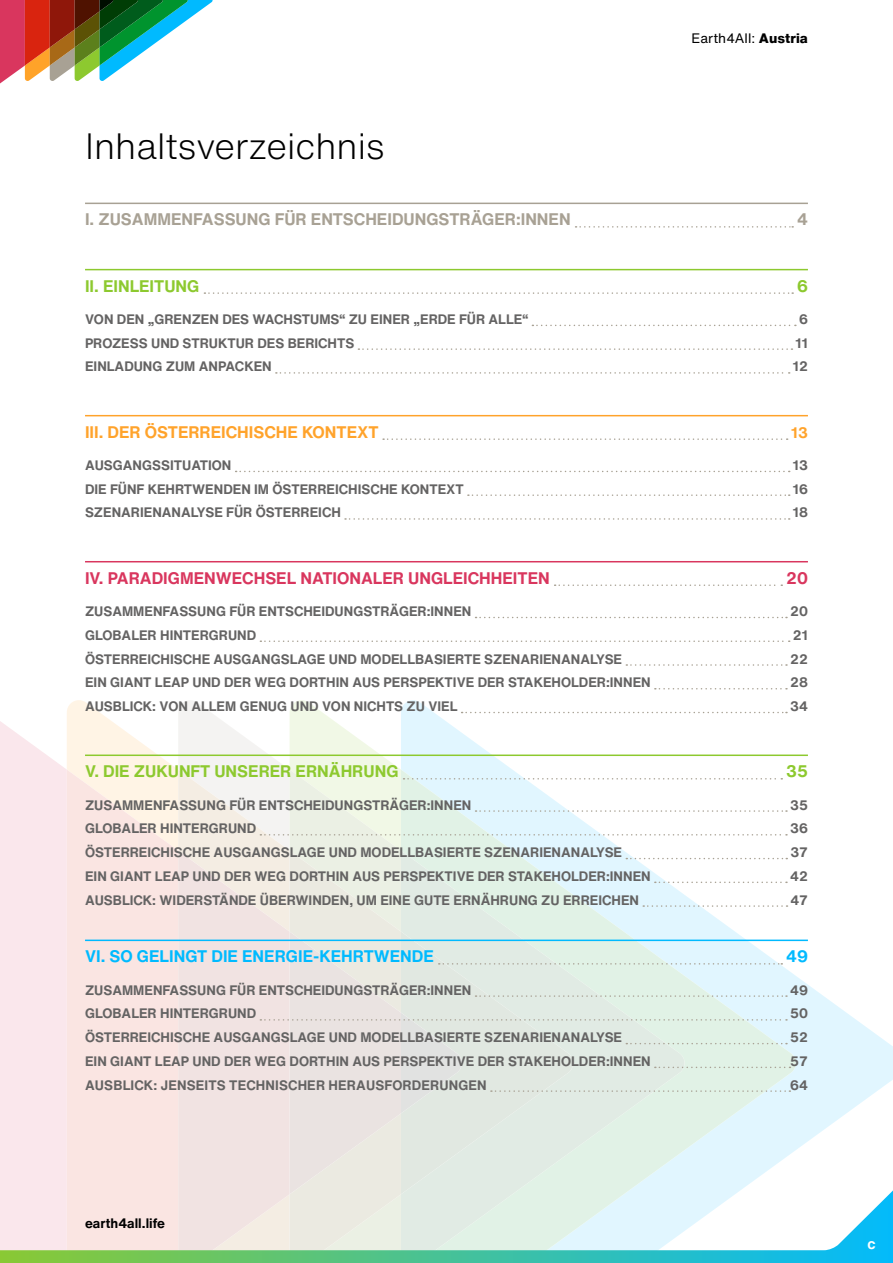
<style>
.page{position:relative;width:893px;height:1263px;background:#fff}
.page>*{position:absolute;margin:0;border:0;box-sizing:border-box;transform-origin:0 0}
.t1{font:300 36px "Helvetica Now Text";color:#000}
.t2{font:700 16.5px "Helvetica Now Text";color:#a8a194}
.t3{font:700 16.5px "Helvetica Now Text";color:#d9365e}
.t4{font:700 16.5px "Helvetica Now Text";color:#8dc92f}
.t5{font:700 16.5px "Helvetica Now Text";color:#00baff}
.t6{font:700 16.5px "Helvetica Now Text";color:#ffa32b}
.t7{font:700 15px "Helvetica Now Text";color:#ffa32b}
.t8{font:700 15px "Helvetica Now Text";color:#fff}
.t9{font:700 13.5px "Helvetica Now Text";color:#646363}
.t10{font:13.5px "Helvetica Now Text";color:#000}
.t11{font:700 13.5px "Helvetica Now Text";color:#000}
.s1{font-weight:800}
</style>
<div class="page">
<svg style="left:401px;top:700px;width:492px;height:449px"></svg>
<svg style="left:290px;top:700px;width:110px;height:69px;fill:#f1f8e6"></svg>
<svg style="left:401px;top:769px;width:396px;height:385px"></svg>
<svg style="left:178px;top:700px;width:112px;height:69px;fill:#f4f3f2"></svg>
<div style="left:290px;top:769px;width:111px;height:81px;background:#f1f8e6"></div>
<svg style="left:401px;top:850px;width:285px;height:81px;background:#e2f2ef"></svg>
<svg style="left:67px;top:700px;width:110px;height:69px;fill:#fff4e5"></svg>
<svg style="left:178px;top:769px;width:112px;height:81px;fill:#f4f3ef"></svg>
<div style="left:290px;top:850px;width:111px;height:81px;background:#ebf0e4"></div>
<div style="left:0;top:721px;width:67px;height:449px;background:#fae7ec"></div>
<svg style="left:67px;top:769px;width:111px;height:401px;background:#fae6e2"></svg>
<svg style="left:178px;top:850px;width:112px;height:320px;background:#f1e4e2"></svg>
<svg style="left:0;top:1170px;width:893px;height:93px"></svg>
<svg style="left:0;top:0;width:213px;height:84px"></svg>
<hr style="left:85px;top:203px;width:723px;height:1px;background:#a8a194">
<svg style="left:576px;top:226px;width:217px;height:2px"></svg>
<hr style="left:85px;top:269px;width:723px;height:1px;background:#8dc92f">
<svg style="left:204px;top:292px;width:589px;height:2px"></svg>
<svg style="left:532px;top:325px;width:264px;height:1px"></svg>
<svg style="left:358px;top:348px;width:434px;height:2px"></svg>
<svg style="left:276px;top:372px;width:514px;height:2px"></svg>
<hr style="left:85px;top:415px;width:723px;height:1px;background:#ffa32b">
<svg style="left:383px;top:438px;width:405px;height:2px"></svg>
<svg style="left:236px;top:471px;width:554px;height:1px"></svg>
<svg style="left:468px;top:494px;width:322px;height:2px"></svg>
<svg style="left:345px;top:518px;width:445px;height:2px"></svg>
<hr style="left:85px;top:561px;width:723px;height:1px;background:#d9365e">
<svg style="left:555px;top:584px;width:227px;height:2px"></svg>
<svg style="left:476px;top:617px;width:311px;height:1px"></svg>
<svg style="left:260px;top:640px;width:530px;height:2px"></svg>
<svg style="left:626px;top:664px;width:161px;height:2px"></svg>
<svg style="left:655px;top:688px;width:132px;height:1px"></svg>
<svg style="left:462px;top:712px;width:325px;height:1px"></svg>
<hr style="left:85px;top:754px;width:723px;height:2px;background:#8dc92f">
<svg style="left:403px;top:778px;width:379px;height:1px"></svg>
<svg style="left:476px;top:810px;width:311px;height:2px"></svg>
<svg style="left:260px;top:834px;width:527px;height:1px"></svg>
<svg style="left:626px;top:858px;width:161px;height:1px"></svg>
<svg style="left:655px;top:881px;width:132px;height:2px"></svg>
<svg style="left:643px;top:905px;width:144px;height:2px"></svg>
<hr style="left:85px;top:939px;width:723px;height:2px;background:#00baff">
<svg style="left:260px;top:931px;width:530px;height:263px;background:#e2ebe6"></svg>
<h1 class="t1" style="left:85px;top:119px;width:301px">Inhaltsverzeichnis</h1>
<p class="t10" style="left:691px;top:28px;width:118px">Earth4All: <span class="s1">Austria</span></p>
<p class="t2" style="left:85px;top:207px;width:487px">I. ZUSAMMENFASSUNG FÜR ENTSCHEIDUNGSTRÄGER:INNEN</p>
<p class="t2" style="left:797px;top:207px;width:12px">4</p>
<p class="t4" style="left:85px;top:273px;width:116px">II. EINLEITUNG</p>
<p class="t4" style="left:797px;top:273px;width:12px">6</p>
<p class="t9" style="left:85px;top:309px;width:445px">VON DEN „GRENZEN DES WACHSTUMS“ ZU EINER „ERDE FÜR ALLE“</p>
<p class="t9" style="left:799px;top:309px;width:10px">6</p>
<p class="t9" style="left:85px;top:333px;width:271px">PROZESS UND STRUKTUR DES BERICHTS</p>
<p class="t9" style="left:796px;top:333px;width:14px">11</p>
<p class="t9" style="left:85px;top:356px;width:188px">EINLADUNG ZUM ANPACKEN</p>
<p class="t9" style="left:793px;top:356px;width:17px">12</p>
<p class="t6" style="left:85px;top:419px;width:295px">III. DER ÖSTERREICHISCHE KONTEXT</p>
<p class="t7" style="left:791px;top:421px;width:18px">13</p>
<p class="t9" style="left:85px;top:455px;width:148px">AUSGANGSSITUATION</p>
<p class="t9" style="left:793px;top:455px;width:17px">13</p>
<p class="t9" style="left:85px;top:479px;width:380px">DIE FÜNF KEHRTWENDEN IM ÖSTERREICHISCHE KONTEXT</p>
<p class="t9" style="left:793px;top:479px;width:17px">16</p>
<p class="t9" style="left:85px;top:502px;width:257px">SZENARIENANALYSE FÜR ÖSTERREICH</p>
<p class="t9" style="left:793px;top:502px;width:17px">18</p>
<p class="t3" style="left:85px;top:565px;width:466px">IV. PARADIGMENWECHSEL NATIONALER UNGLEICHHEITEN</p>
<p class="t3" style="left:786px;top:565px;width:23px">20</p>
<p class="t9" style="left:85px;top:601px;width:388px">ZUSAMMENFASSUNG FÜR ENTSCHEIDUNGSTRÄGER:INNEN</p>
<p class="t9" style="left:790px;top:601px;width:19px">20</p>
<p class="t9" style="left:85px;top:625px;width:173px">GLOBALER HINTERGRUND</p>
<p class="t9" style="left:793px;top:625px;width:17px">21</p>
<p class="t9" style="left:85px;top:648px;width:539px">ÖSTERREICHISCHE AUSGANGSLAGE UND MODELLBASIERTE SZENARIENANALYSE</p>
<p class="t9" style="left:790px;top:648px;width:19px">22</p>
<p class="t9" style="left:85px;top:672px;width:567px">EIN GIANT LEAP UND DER WEG DORTHIN AUS PERSPEKTIVE DER STAKEHOLDER:INNEN</p>
<p class="t9" style="left:790px;top:672px;width:19px">28</p>
<p class="t9" style="left:85px;top:696px;width:374px">AUSBLICK: VON ALLEM GENUG UND VON NICHTS ZU VIEL</p>
<p class="t9" style="left:790px;top:696px;width:19px">34</p>
<p class="t4" style="left:85px;top:759px;width:315px">V. DIE ZUKUNFT UNSERER ERNÄHRUNG</p>
<p class="t4" style="left:786px;top:759px;width:23px">35</p>
<p class="t9" style="left:85px;top:794px;width:388px">ZUSAMMENFASSUNG FÜR ENTSCHEIDUNGSTRÄGER:INNEN</p>
<p class="t9" style="left:790px;top:794px;width:19px">35</p>
<p class="t9" style="left:85px;top:818px;width:173px">GLOBALER HINTERGRUND</p>
<p class="t9" style="left:790px;top:818px;width:19px">36</p>
<p class="t9" style="left:85px;top:842px;width:539px">ÖSTERREICHISCHE AUSGANGSLAGE UND MODELLBASIERTE SZENARIENANALYSE</p>
<p class="t9" style="left:790px;top:842px;width:19px">37</p>
<p class="t9" style="left:85px;top:866px;width:567px">EIN GIANT LEAP UND DER WEG DORTHIN AUS PERSPEKTIVE DER STAKEHOLDER:INNEN</p>
<p class="t9" style="left:790px;top:866px;width:19px">42</p>
<p class="t9" style="left:85px;top:889px;width:555px">AUSBLICK: WIDERSTÄNDE ÜBERWINDEN, UM EINE GUTE ERNÄHRUNG ZU ERREICHEN</p>
<p class="t9" style="left:791px;top:889px;width:19px">47</p>
<p class="t5" style="left:85px;top:944px;width:350px">VI. SO GELINGT DIE ENERGIE-KEHRTWENDE</p>
<p class="t5" style="left:786px;top:944px;width:23px">49</p>
<p class="t9" style="left:85px;top:980px;width:388px">ZUSAMMENFASSUNG FÜR ENTSCHEIDUNGSTRÄGER:INNEN</p>
<p class="t9" style="left:790px;top:980px;width:19px">49</p>
<p class="t9" style="left:85px;top:1003px;width:173px">GLOBALER HINTERGRUND</p>
<p class="t9" style="left:790px;top:1003px;width:19px">50</p>
<p class="t9" style="left:85px;top:1027px;width:539px">ÖSTERREICHISCHE AUSGANGSLAGE UND MODELLBASIERTE SZENARIENANALYSE</p>
<p class="t9" style="left:790px;top:1027px;width:19px">52</p>
<p class="t9" style="left:85px;top:1051px;width:567px">EIN GIANT LEAP UND DER WEG DORTHIN AUS PERSPEKTIVE DER STAKEHOLDER:INNEN</p>
<p class="t9" style="left:790px;top:1051px;width:19px">57</p>
<p class="t9" style="left:85px;top:1075px;width:403px">AUSBLICK: JENSEITS TECHNISCHER HERAUSFORDERUNGEN</p>
<p class="t9" style="left:790px;top:1075px;width:19px">64</p>
<p class="t11" style="left:85px;top:1213px;width:82px">earth4all.life</p>
<p class="t8" style="left:868px;top:1233px;width:10px">c</p>
</div>
